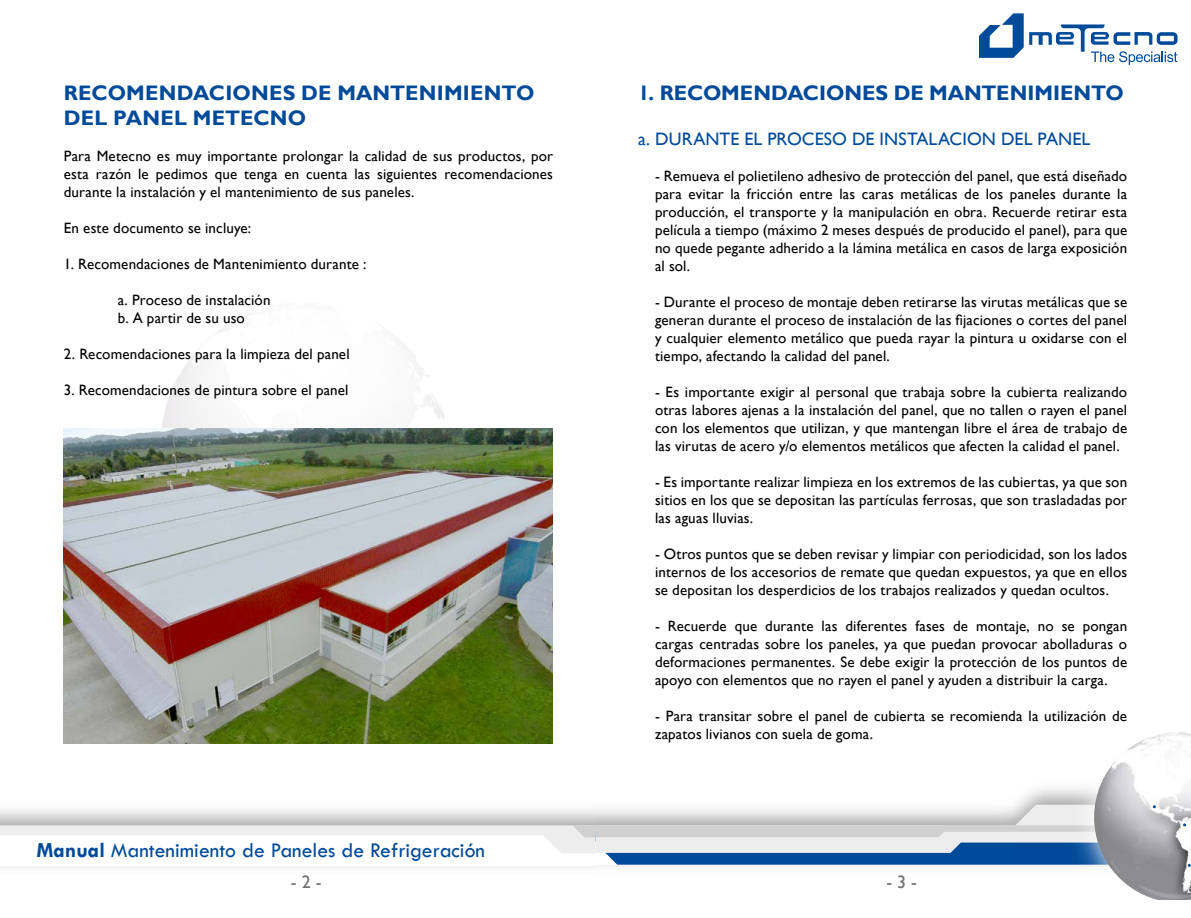
<style>
.page{position:relative;width:1191px;height:918px;background:#fff}
.page>*{position:absolute;margin:0;border:0;box-sizing:border-box;transform-origin:0 0}
.t1{font:21.6px "Tw Cen";color:#004a9a}
.t2{font:700 21px/25.2px "Gill Sans";letter-spacing:.005em;color:#004a9a}
.t3{font:18px "Gill Sans";letter-spacing:.005em;color:#004a9a}
.t4{font:18px "Gill Sans";color:#706f6f}
.t5{font:15px/18px "Gill Sans";letter-spacing:.01em;color:#000;text-align:justify}
.s1{font-weight:700}
</style>
<div class="page">
<svg style="left:979px;top:13px;width:44px;height:45px"></svg>
<svg style="left:1029px;top:25px;width:148px;height:40px"></svg>
<img style="left:1094px;top:732px;width:97px;height:168px">
<img style="left:0;top:320px;width:595px;height:548px">
<svg style="left:0;top:805px;width:1191px;height:62px"></svg>
<img style="left:64px;top:429px;width:489px;height:314px">
<h2 class="t2" style="left:64px;top:80px;width:472px">RECOMENDACIONES DE MANTENIMIENTO<br>DEL PANEL METECNO</h2>
<p class="t5" style="left:64px;top:147px;width:491px">Para Metecno es muy importante prolongar la calidad de sus productos, por esta razón le pedimos que tenga en cuenta las siguientes recomendaciones durante la instalación y el mantenimiento de sus paneles.</p>
<p class="t5" style="left:64px;top:219px;width:189px">En este documento se incluye:</p>
<p class="t5" style="left:64px;top:255px;width:304px">1. Recomendaciones de Mantenimiento durante :</p>
<p class="t5" style="left:118px;top:291px;width:154px">a. Proceso de instalación b. A partir de su uso</p>
<p class="t5" style="left:64px;top:345px;width:287px">2. Recomendaciones para la limpieza del panel</p>
<p class="t5" style="left:64px;top:381px;width:286px">3. Recomendaciones de pintura sobre el panel</p>
<h1 class="t1" style="left:36px;top:837px;width:450px"><span class="s1">Manual</span> Mantenimiento de Paneles de Refrigeración</h1>
<h2 class="t2" style="left:638px;top:80px;width:487px">1. RECOMENDACIONES DE MANTENIMIENTO</h2>
<p class="t3" style="left:638px;top:128px;width:454px">a. DURANTE EL PROCESO DE INSTALACION DEL PANEL</p>
<p class="t5" style="left:655px;top:167px;width:474px">- Remueva el polietileno adhesivo de protección del panel, que está diseñado para evitar la fricción entre las caras metálicas de los paneles durante la producción, el transporte y la manipulación en obra. Recuerde retirar esta película a tiempo (máximo 2 meses después de producido el panel), para que no quede pegante adherido a la lámina metálica en casos de larga exposición al sol.</p>
<p class="t5" style="left:655px;top:293px;width:474px">- Durante el proceso de montaje deben retirarse las virutas metálicas que se generan durante el proceso de instalación de las fijaciones o cortes del panel y cualquier elemento metálico que pueda rayar la pintura u oxidarse con el tiempo, afectando la calidad del panel.</p>
<p class="t5" style="left:655px;top:383px;width:473px">- Es importante exigir al personal que trabaja sobre la cubierta realizando otras labores ajenas a la instalación del panel, que no tallen o rayen el panel con los elementos que utilizan, y que mantengan libre el área de trabajo de las virutas de acero y/o elementos metálicos que afecten la calidad el panel.</p>
<p class="t5" style="left:655px;top:473px;width:473px">- Es importante realizar limpieza en los extremos de las cubiertas, ya que son sitios en los que se depositan las partículas ferrosas, que son trasladadas por las aguas lluvias.</p>
<p class="t5" style="left:655px;top:545px;width:473px">- Otros puntos que se deben revisar y limpiar con periodicidad, son los lados internos de los accesorios de remate que quedan expuestos, ya que en ellos se depositan los desperdicios de los trabajos realizados y quedan ocultos.</p>
<p class="t5" style="left:655px;top:617px;width:473px">- Recuerde que durante las diferentes fases de montaje, no se pongan cargas centradas sobre los paneles, ya que puedan provocar abolladuras o deformaciones permanentes. Se debe exigir la protección de los puntos de apoyo con elementos que no rayen el panel y ayuden a distribuir la carga.</p>
<p class="t5" style="left:655px;top:707px;width:473px">- Para transitar sobre el panel de cubierta se recomienda la utilización de zapatos livianos con suela de goma.</p>
<p class="t4" style="left:291px;top:871px;width:32px">- 2 -</p>
<p class="t4" style="left:886px;top:871px;width:32px">- 3 -</p>
</div>
